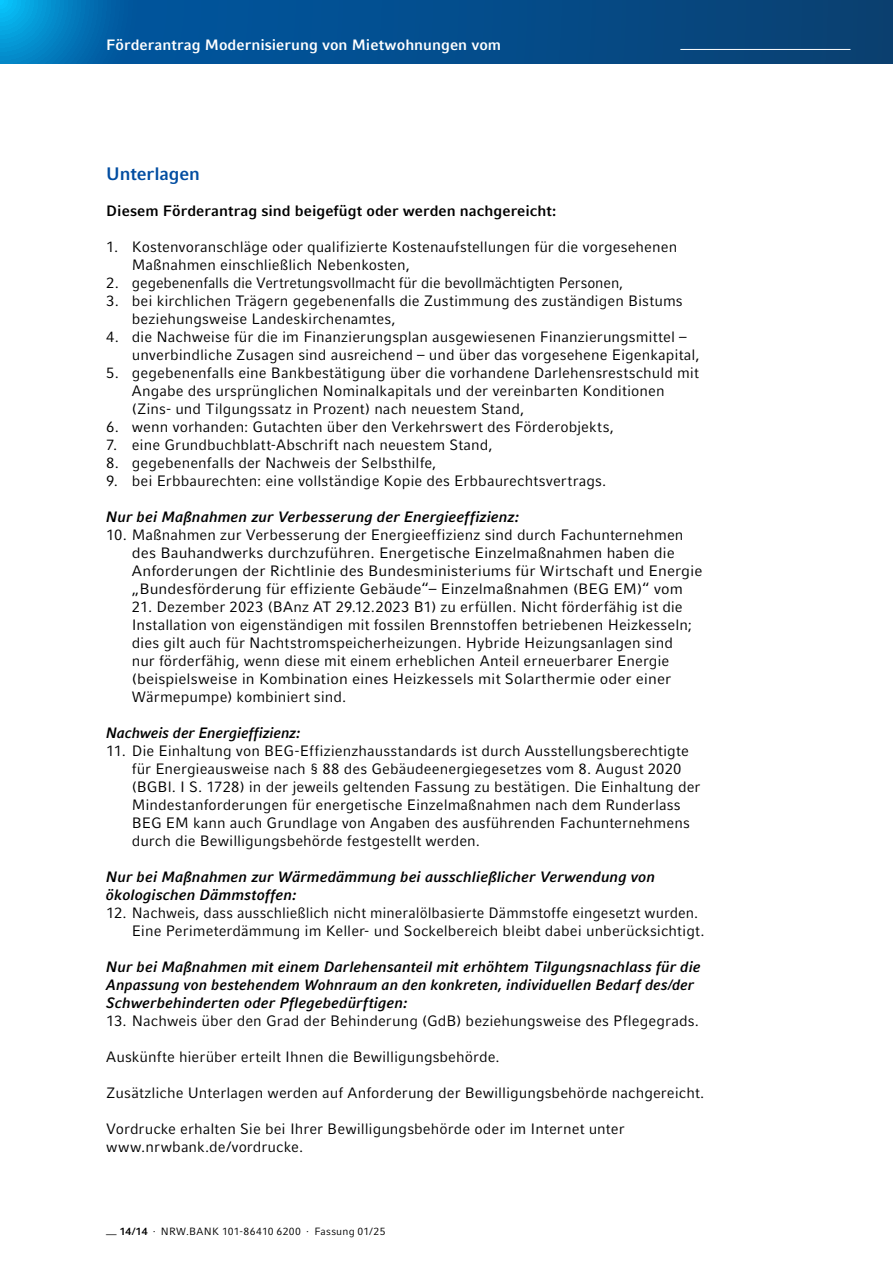
<style>
.page{position:relative;width:893px;height:1263px;background:#fff}
.page>*{position:absolute;margin:0;border:0;box-sizing:border-box;transform-origin:0 0}
.HL_Kapitel_HL{font:700 18px "Compatil Fact LT Pro";letter-spacing:-.005em;color:#024da1}
.G_G__LZ{font:15px/18px "Compatil Fact LT Pro";letter-spacing:.005em;color:#000}
.G_G_Bold_kursiv{font:italic 700 15px/18px "Compatil Fact LT Pro";color:#000}
.G_G_Bold_LZ{font:700 15px "Compatil Fact LT Pro";color:#000}
.t1{font:700 15px "Compatil Fact LT Pro";color:#fff}
.t2{font:10.5px "Compatil Fact LT Pro";letter-spacing:.02em;color:#000}
.s1{font-weight:700}
</style>
<div class="page">
<svg style="left:0;top:0;width:893px;height:64px;background:#045290"></svg>
<hr style="left:680px;top:49px;width:170px;height:1px;background:#fff">
<p class="t1" style="left:106px;top:36px;width:396px">Förderantrag Modernisierung von Mietwohnungen vom</p>
<h2 class="HL_Kapitel_HL" style="left:106px;top:163px;width:95px">Unterlagen</h2>
<p class="G_G_Bold_LZ" style="left:106px;top:202px;width:452px">Diesem Förderantrag sind beigefügt oder werden nachgereicht:</p>
<p class="G_G__LZ" style="left:132px;top:237px;width:547px;text-indent:-26px">1. Kostenvoranschläge oder qualifizierte Kostenaufstellungen für die vorgesehenen<br>Maßnahmen einschließlich Nebenkosten,</p>
<p class="G_G__LZ" style="left:106px;top:273px;width:519px">2. gegebenenfalls die Vertretungsvollmacht für die bevollmächtigten Personen,</p>
<p class="G_G__LZ" style="left:132px;top:291px;width:552px;text-indent:-26px">3. bei kirchlichen Trägern gegebenenfalls die Zustimmung des zuständigen Bistums beziehungsweise Landeskirchenamtes,</p>
<p class="G_G__LZ" style="left:132px;top:327px;width:569px;text-indent:-26px">4. die Nachweise für die im Finanzierungsplan ausgewiesenen Finanzierungsmittel – unverbindliche Zusagen sind ausreichend – und über das vorgesehene Eigenkapital,</p>
<p class="G_G__LZ" style="left:132px;top:363px;width:569px;text-indent:-26px">5. gegebenenfalls eine Bankbestätigung über die vorhandene Darlehensrestschuld mit<br>Angabe des ursprünglichen Nominalkapitals und der vereinbarten Konditionen (Zins- und Tilgungssatz in Prozent) nach neuestem Stand,</p>
<p class="G_G__LZ" style="left:106px;top:417px;width:509px">6. wenn vorhanden: Gutachten über den Verkehrswert des Förderobjekts,</p>
<p class="G_G__LZ" style="left:106px;top:435px;width:388px">7. eine Grundbuchblatt-Abschrift nach neuestem Stand,</p>
<p class="G_G__LZ" style="left:106px;top:453px;width:332px">8. gegebenenfalls der Nachweis der Selbsthilfe,</p>
<p class="G_G__LZ" style="left:106px;top:471px;width:502px">9. bei Erbbaurechten: eine vollständige Kopie des Erbbaurechtsvertrags.</p>
<p class="G_G_Bold_kursiv" style="left:106px;top:507px;width:414px">Nur bei Maßnahmen zur Verbesserung der Energieeffizienz:</p>
<p class="G_G__LZ" style="left:132px;top:525px;width:572px;text-indent:-26px">10. Maßnahmen zur Verbesserung der Energieeffizienz sind durch Fachunternehmen des Bauhandwerks durchzuführen. Energetische Einzelmaßnahmen haben die Anforderungen der Richtlinie des Bundesministeriums für Wirtschaft und Energie „Bundesförderung für effiziente Gebäude“– Einzelmaßnahmen (BEG EM)“ vom</p>
<p class="G_G__LZ" style="left:132px;top:597px;width:562px">21. Dezember 2023 (BAnz AT 29.12.2023 B1) zu erfüllen. Nicht förderfähig ist die Installation von eigenständigen mit fossilen Brennstoffen betriebenen Heizkesseln; dies gilt auch für Nachtstromspeicherheizungen. Hybride Heizungsanlagen sind nur förderfähig, wenn diese mit einem erheblichen Anteil erneuerbarer Energie (beispielsweise in Kombination eines Heizkessels mit Solarthermie oder einer Wärmepumpe) kombiniert sind.</p>
<p class="G_G_Bold_kursiv" style="left:106px;top:723px;width:196px">Nachweis der Energieffizienz:</p>
<p class="G_G__LZ" style="left:132px;top:741px;width:570px;text-indent:-26px">11. Die Einhaltung von BEG-Effizienzhausstandards ist durch Ausstellungsberechtigte für Energieausweise nach § 88 des Gebäudeenergiegesetzes vom 8. August 2020 (BGBl. I S. 1728) in der jeweils geltenden Fassung zu bestätigen. Die Einhaltung der Mindestanforderungen für energetische Einzelmaßnahmen nach dem Runderlass BEG EM kann auch Grundlage von Angaben des ausführenden Fachunternehmens durch die Bewilligungsbehörde festgestellt werden.</p>
<p class="G_G_Bold_kursiv" style="left:106px;top:867px;width:551px">Nur bei Maßnahmen zur Wärmedämmung bei ausschließlicher Verwendung von ökologischen Dämmstoffen:</p>
<p class="G_G__LZ" style="left:132px;top:903px;width:574px;text-indent:-26px">12. Nachweis, dass ausschließlich nicht mineralölbasierte Dämmstoffe eingesetzt wurden.<br>Eine Perimeterdämmung im Keller- und Sockelbereich bleibt dabei unberücksichtigt.</p>
<p class="G_G_Bold_kursiv" style="left:106px;top:957px;width:596px">Nur bei Maßnahmen mit einem Darlehensanteil mit erhöhtem Tilgungsnachlass für die<br>Anpassung von bestehendem Wohnraum an den konkreten, individuellen Bedarf des/der<br>Schwerbehinderten oder Pflegebedürftigen:</p>
<p class="G_G__LZ" style="left:106px;top:1011px;width:594px">13. Nachweis über den Grad der Behinderung (GdB) beziehungsweise des Pflegegrads.</p>
<p class="G_G__LZ" style="left:106px;top:1047px;width:395px">Auskünfte hierüber erteilt Ihnen die Bewilligungsbehörde.</p>
<p class="G_G__LZ" style="left:106px;top:1083px;width:600px">Zusätzliche Unterlagen werden auf Anforderung der Bewilligungsbehörde nachgereicht.</p>
<p class="G_G__LZ" style="left:106px;top:1119px;width:520px">Vordrucke erhalten Sie bei Ihrer Bewilligungsbehörde oder im Internet unter www.nrwbank.de/vordrucke.</p>
<p class="t2" style="left:106px;top:1225px;width:281px">— <span class="s1">14/14</span> · NRW.BANK 101-86410 6200 · Fassung 01/25</p>
</div>
